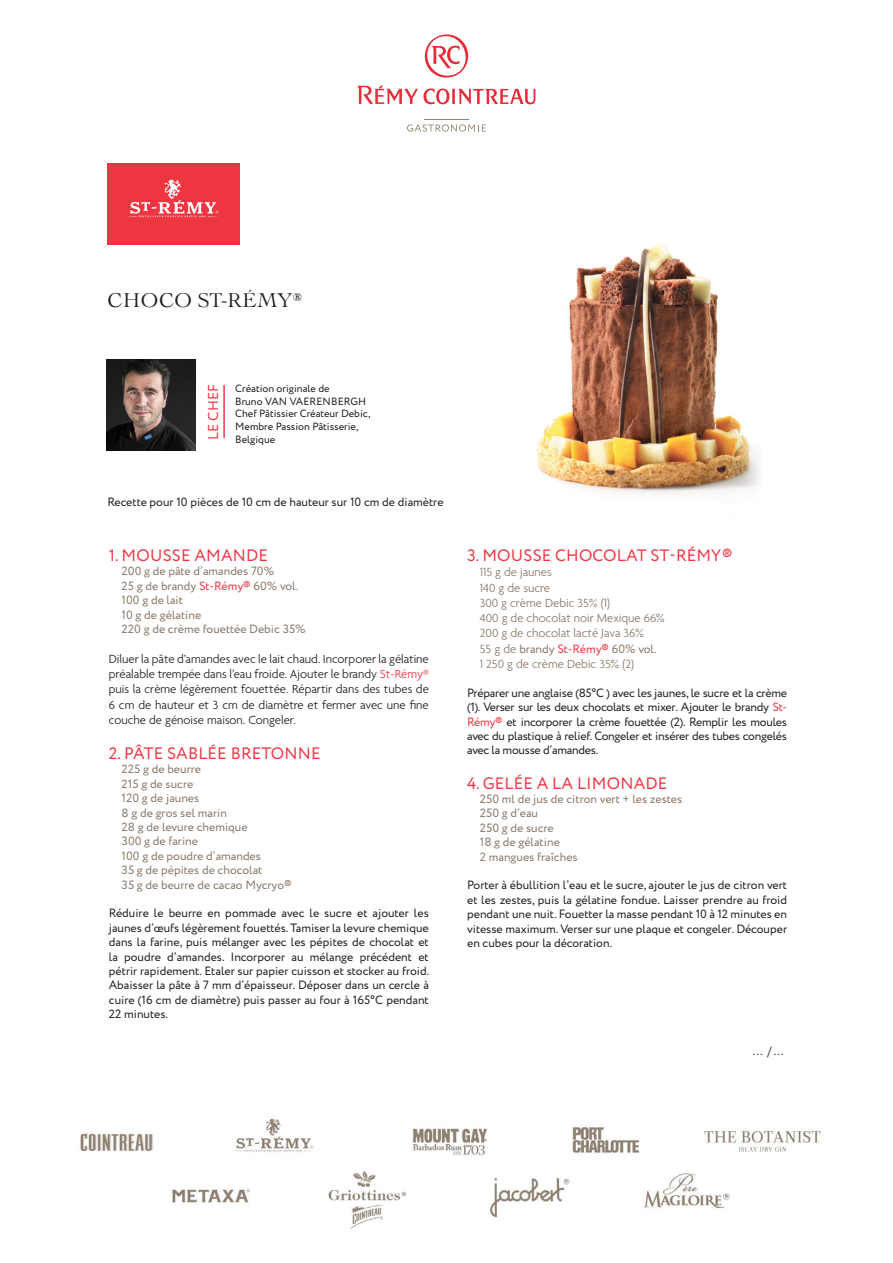
<style>
.page{position:relative;width:893px;height:1263px;background:#fff}
.page>*{position:absolute;margin:0;border:0;box-sizing:border-box;transform-origin:0 0}
.TITRE_RECETTE{font:19.5px "Le Cochin BQ";letter-spacing:.02em;color:#231f20}
.TITRE_PARAGRAPHE{font:16.5px "Circe";letter-spacing:.01em;color:#ee3643}
.TITRE_PARAGRAPHE-2{font:14.25px "Circe";letter-spacing:.01em;color:#ee3643}
.TITRE_PARAGRAPHE-3{font:300 12.75px/15.3px "Agenda";color:#231f20;text-align:justify}
.INGREDIENTS{font:300 12.75px "Agenda";color:#897869}
.TEXTE{font:12px/14.4px "Circe";color:#231f20;text-align:justify}
.INGREDIENTS-2{font:12px "Circe";color:#897869}
.CHEF{font:10.5px "Circe";color:#1e1c1c}
.s1{color:#ee3643}
.s2{font-family:"Agenda";font-weight:300;font-size:12.75px}
</style>
<div class="page">
<img style="left:80px;top:1118px;width:741px;height:111px">
<svg style="left:358px;top:86px;width:177px;height:18px"></svg>
<svg style="left:425px;top:34px;width:43px;height:44px"></svg>
<hr style="left:424px;top:119px;width:45px;height:1px;background:#918273">
<svg style="left:407px;top:124px;width:79px;height:8px"></svg>
<img style="left:536px;top:244px;width:223px;height:251px">
<div style="left:107px;top:164px;width:133px;height:81px;background:#ee3643"></div>
<svg style="left:127px;top:179px;width:92px;height:39px"></svg>
<hr style="left:223px;top:386px;width:2px;height:51px;background:#ee3643">
<img style="left:106px;top:359px;width:90px;height:91px">
<p class="TITRE_RECETTE" style="left:107px;top:289px;width:196px">CHOCO ST-RÉMY<sup>®</sup></p>
<p class="TITRE_PARAGRAPHE-2" style="left:204px;top:440px;width:58px;rotate:-90deg">LE CHEF</p>
<p class="CHEF" style="left:235px;top:382px;width:96px">Création originale de</p>
<p class="CHEF" style="left:235px;top:394px;width:132px">Bruno VAN VAERENBERGH</p>
<p class="CHEF" style="left:235px;top:407px;width:137px">Chef Pâtissier Créateur Debic,</p>
<p class="CHEF" style="left:235px;top:419px;width:125px">Membre Passion Pâtisserie,</p>
<p class="CHEF" style="left:235px;top:432px;width:41px">Belgique</p>
<p class="TEXTE" style="left:107px;top:495px;width:338px">Recette pour 10 pièces de 10 cm de hauteur sur 10 cm de diamètre</p>
<p class="TITRE_PARAGRAPHE" style="left:109px;top:544px;width:161px">1. MOUSSE AMANDE</p>
<p class="INGREDIENTS-2" style="left:122px;top:563px;width:154px">200 g de pâte d’amandes 70%</p>
<p class="INGREDIENTS-2" style="left:122px;top:578px;width:178px">25 g de brandy <span class="s1">St-Rémy®</span> 60% vol.</p>
<p class="INGREDIENTS-2" style="left:122px;top:592px;width:63px">100 g de lait</p>
<p class="INGREDIENTS-2" style="left:122px;top:606px;width:81px">10 g de gélatine</p>
<p class="INGREDIENTS-2" style="left:122px;top:621px;width:186px">220 g de crème fouettée Debic 35%</p>
<p class="TITRE_PARAGRAPHE-3" style="left:109px;top:652px;width:321px">Diluer la pâte d’amandes avec le lait chaud. Incorporer la gélatine préalable trempée dans l’eau froide. Ajouter le brandy <span class="s1">St-Rémy® </span>puis la crème légèrement fouettée. Répartir dans des tubes de 6 cm de hauteur et 3 cm de diamètre et fermer avec une fine couche de génoise maison. Congeler.</p>
<p class="TITRE_PARAGRAPHE" style="left:109px;top:742px;width:213px">2. PÂTE SABLÉE BRETONNE</p>
<p class="INGREDIENTS-2" style="left:122px;top:761px;width:81px">225 g de beurre</p>
<p class="INGREDIENTS-2" style="left:122px;top:776px;width:73px">215 g de sucre</p>
<p class="INGREDIENTS-2" style="left:122px;top:790px;width:79px">120 g de jaunes</p>
<p class="INGREDIENTS-2" style="left:122px;top:804px;width:107px">8 g de gros sel marin</p>
<p class="INGREDIENTS-2" style="left:122px;top:819px;width:128px">28 g de levure chemique</p>
<p class="INGREDIENTS-2" style="left:122px;top:833px;width:78px">300 g de farine</p>
<p class="INGREDIENTS-2" style="left:122px;top:848px;width:141px">100 g de poudre d’amandes</p>
<p class="INGREDIENTS-2" style="left:122px;top:862px;width:142px">35 g de pépites de chocolat</p>
<p class="INGREDIENTS-2" style="left:122px;top:876px;width:171px">35 g de beurre de cacao Mycryo®</p>
<p class="TEXTE" style="left:109px;top:906px;width:322px">Réduire le beurre en pommade avec le sucre et ajouter les jaunes d’œufs légèrement fouettés. Tamiser la levure chemique dans la farine, puis mélanger avec les pépites de chocolat et la poudre d’amandes. Incorporer au mélange précédent et pétrir rapidement. Etaler sur papier cuisson et stocker au froid.<br>Abaisser la pâte à 7 mm d’épaisseur. Déposer dans un cercle à cuire (16 cm de diamètre) puis passer au four à 165°C pendant 22 minutes.</p>
<p class="TITRE_PARAGRAPHE" style="left:467px;top:544px;width:267px">3. MOUSSE CHOCOLAT ST-RÉMY®</p>
<p class="INGREDIENTS" style="left:480px;top:565px;width:73px">115 g de jaunes</p>
<p class="INGREDIENTS" style="left:480px;top:580px;width:72px">140 g de sucre</p>
<p class="INGREDIENTS" style="left:480px;top:596px;width:132px">300 g crème Debic 35% (1)</p>
<p class="INGREDIENTS" style="left:480px;top:611px;width:187px">400 g de chocolat noir Mexique 66%</p>
<p class="INGREDIENTS" style="left:480px;top:626px;width:166px">200 g de chocolat lacté Java 36%</p>
<p class="INGREDIENTS-2" style="left:480px;top:641px;width:178px"><span class="s2">55 g de</span> brandy <span class="s1">St-Rémy®</span> 60% vol.</p>
<p class="INGREDIENTS" style="left:480px;top:657px;width:156px">1 250 g de crème Debic 35% (2)</p>
<p class="TEXTE" style="left:467px;top:686px;width:321px">Préparer une anglaise (85°C ) avec les jaunes, le sucre et la crème (1). Verser sur les deux chocolats et mixer. Ajouter le brandy <span class="s1">St-Rémy®</span> et incorporer la crème fouettée (2). Remplir les moules avec du plastique à relief. Congeler et insérer des tubes congelés avec la mousse d’amandes.</p>
<p class="TITRE_PARAGRAPHE" style="left:467px;top:772px;width:202px">4. GELÉE A LA LIMONADE</p>
<p class="INGREDIENTS-2" style="left:480px;top:791px;width:204px">250 ml de jus de citron vert + les zestes</p>
<p class="INGREDIENTS-2" style="left:480px;top:805px;width:60px">250 g d’eau</p>
<p class="INGREDIENTS-2" style="left:480px;top:820px;width:76px">250 g de sucre</p>
<p class="INGREDIENTS-2" style="left:480px;top:834px;width:82px">18 g de gélatine</p>
<p class="INGREDIENTS-2" style="left:480px;top:848px;width:99px">2 mangues fraîches</p>
<p class="TEXTE" style="left:467px;top:878px;width:322px">Porter à ébullition l’eau et le sucre, ajouter le jus de citron vert et les zestes, puis la gélatine fondue. Laisser prendre au froid pendant une nuit. Fouetter la masse pendant 10 à 12 minutes en vitesse maximum. Verser sur une plaque et congeler. Découper en cubes pour la décoration.</p>
<p class="TEXTE" style="left:753px;top:1044px;width:33px">... / ...</p>
</div>
